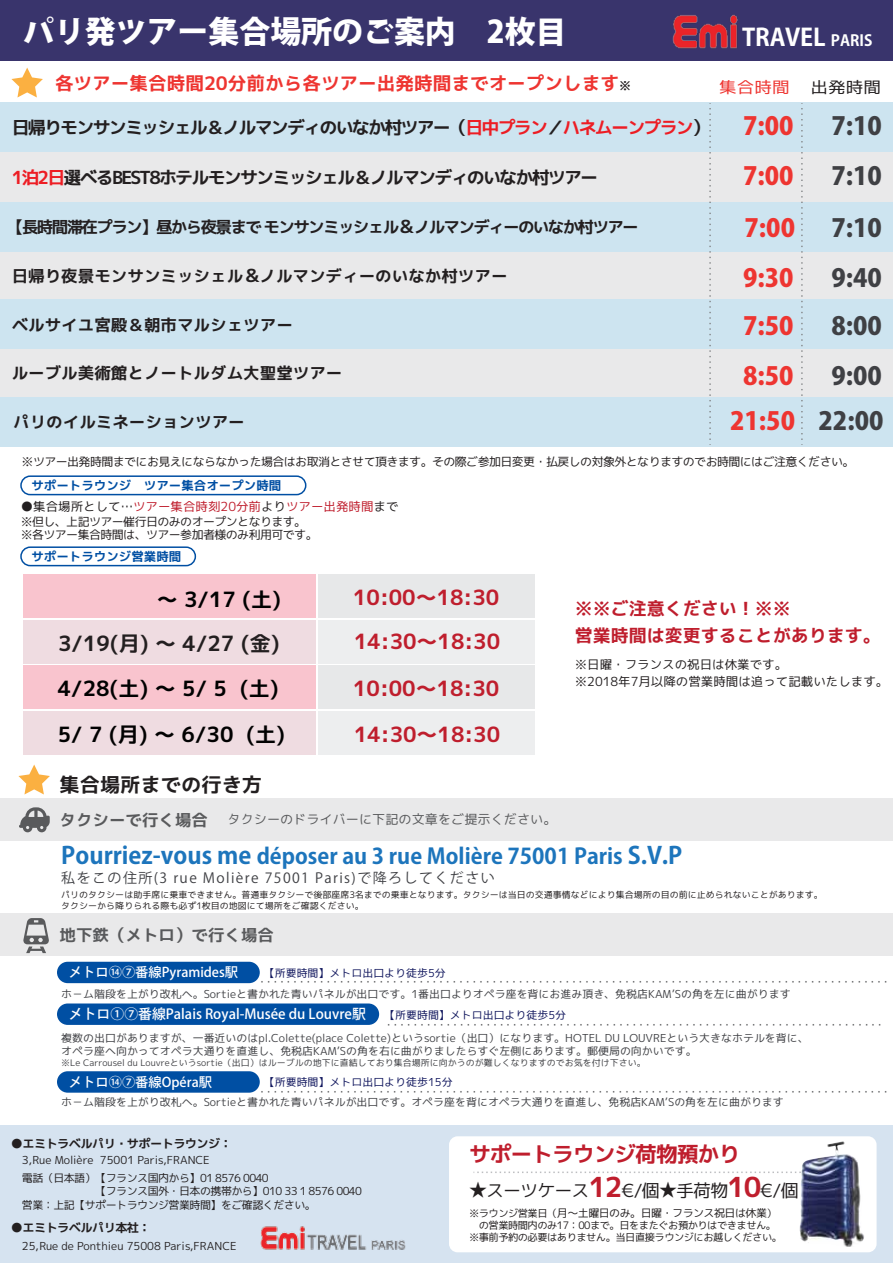
<style>
.page{position:relative;width:893px;height:1263px;background:#fff}
.page>*{position:absolute;margin:0;border:0;box-sizing:border-box;transform-origin:0 0}
.t1{font:800 30.9px "Koz Go Pro";color:#fff}
.t2{font:800 24.75px/44.7px "Koz Go Pro";color:#3f4044;text-align:center}
.t3{font:800 24.75px/44.7px "Koz Go Pro";color:#ee3531;text-align:center}
.t4{font:700 23.85px "Koz Go Pro";color:#fff}
.t5{font:21.9px "Mig Mix 2 P Bold";letter-spacing:-.05em;color:#bf1e2d}
.t6{font:700 21.6px "Koz Go Pro";color:#1d75bc}
.t7{font:21px "Mig Mix 2 P Bold";color:#bf1e2d}
.t8{font:21px/46.2px "Mig Mix 2 P Bold";color:#010101}
.t9{font:21px "Mig Mix 2 P Bold";color:#231f20}
.t10{font:20.25px "Mig Mix 2 P Bold";color:#231f20}
.t11{font:18.6px "Mig Mix 2 P Bold";color:#ee3531}
.t12{font:18px "Mig Mix 2 P Bold";letter-spacing:-.1em;color:#231f20}
.t13{font:18px/27px "Mig Mix 2 P Bold";color:#bf1e2d}
.t14{font:18px "Mig Mix 2 P Regular";letter-spacing:-.05em;color:#231f20}
.t15{font:16.5px "Mig Mix 2 P Bold";color:#231f20}
.t16{font:16.5px "Mig Mix 2 P Bold";letter-spacing:-.1em;color:#231f20}
.t17{font:16.5px "Mig Mix 2 P Bold";color:#595a5c}
.t18{font:16.05px "Mig Mix 2 P Regular";color:#ee3531;scale:1.1 1}
.t19{font:16.05px "Mig Mix 2 P Regular";color:#231f20;scale:1.1 1}
.t20{font:13.95px "Koz Go Pro";letter-spacing:.1em;color:#3f4044}
.t21{font:500 13.8px "Koz Go Pro";color:#fff}
.t22{font:500 13.2px "Koz Go Pro";color:#fff}
.t23{font:13.2px "Mig Mix 2 P Regular";color:#595a5c}
.t24{font:12.45px/16.5px "Mig Mix 2 P Regular";color:#231f20}
.t25{font:12.45px "Mig Mix 2 P Bold";color:#004fa3}
.t26{font:12.45px "Mig Mix 2 P Regular";color:#bf1e2d}
.t27{font:12.15px "Mig Mix 2 P Bold";letter-spacing:-.05em;color:#231f20}
.t28{font:12px "Mig Mix 2 P Regular";letter-spacing:-.05em;color:#231f20}
.t29{font:11.1px/13.2px "Mig Mix 2 P Regular";letter-spacing:-.05em;color:#231f20}
.t30{font:11.1px "Mig Mix 2 P Regular";color:#231f20}
.t31{font:10.95px/13.2px "Mig Mix 2 P Regular";color:#3f4044}
.t32{font:10.95px "Mig Mix 2 P Regular";color:#11175e}
.t33{font:10.35px/12.3px "Mig Mix 2 P Regular";letter-spacing:-.05em;color:#231f20}
.t34{font:9px "Mig Mix 2 P Bold";color:#595a5c;scale:.74 1}
.t35{font:9px/10.8px "Mig Mix 2 P Regular";color:#231f20}
.t36{font:9px "Mig Mix 2 P Regular";color:#3f4044}
.s1{font-size:15.3px}
.s2{font-size:12px;color:#231f20}
.s3{color:#ed1d24}
.s4{font-size:18px}
.s5{color:#231f20}
.s6{font-size:23.55px}
.s7{font-family:"Mig Mix 2 P Bold";font-size:27.6px;color:#bf1e2d}
.s8{font-size:10.35px}
</style>
<div class="page">
<div style="left:0;top:0;width:893px;height:60px;background:#39346c"></div>
<img style="left:672px;top:14px;width:66px;height:35px">
<div style="left:0;top:1125px;width:893px;height:138px;background:#d6e3f0"></div>
<img style="left:260px;top:1226px;width:146px;height:24px">
<div style="left:57px;top:962px;width:203px;height:21px;background:#004fa3;border-radius:11px"></div>
<div style="left:20px;top:475px;width:286px;height:20px;border:2px solid #004fa3;border-radius:9px"></div>
<div style="left:57px;top:1071px;width:203px;height:22px;background:#004fa3;border-radius:11px"></div>
<div style="left:57px;top:1003px;width:322px;height:22px;background:#004fa3;border-radius:11px"></div>
<div style="left:20px;top:546px;width:176px;height:20px;border:2px solid #004fa3;border-radius:9px"></div>
<div style="left:449px;top:1136px;width:428px;height:116px;background:#fff;border-radius:9px"></div>
<img style="left:800px;top:1141px;width:64px;height:106px">
<svg style="left:473px;top:1171px;width:332px;height:2px"></svg>
<svg style="left:18px;top:764px;width:32px;height:30px"></svg>
<svg style="left:11px;top:68px;width:32px;height:29px"></svg>
<div style="left:0;top:124px;width:893px;height:314px;background:#e9e9ea"></div>
<div style="left:0;top:798px;width:893px;height:42px;background:#e9e9ea"></div>
<div style="left:0;top:914px;width:893px;height:42px;background:#e9e9ea"></div>
<div style="left:0;top:102px;width:893px;height:50px;background:#cde4f0"></div>
<div style="left:0;top:202px;width:893px;height:50px;background:#cde4f0"></div>
<div style="left:0;top:300px;width:893px;height:49px;background:#cde4f0"></div>
<div style="left:0;top:397px;width:893px;height:50px;background:#cde4f0"></div>
<svg style="left:709px;top:103px;width:2px;height:342px"></svg>
<svg style="left:801px;top:103px;width:2px;height:342px"></svg>
<svg style="left:19px;top:807px;width:31px;height:25px"></svg>
<svg style="left:23px;top:918px;width:26px;height:35px"></svg>
<div style="left:318px;top:574px;width:217px;height:43px;background:#e7e8e9"></div>
<div style="left:23px;top:574px;width:293px;height:43px;background:#f9c4ce"></div>
<div style="left:318px;top:620px;width:217px;height:44px;background:#edeeef"></div>
<div style="left:23px;top:620px;width:293px;height:44px;background:#efdce1"></div>
<div style="left:318px;top:666px;width:217px;height:43px;background:#e7e8e9"></div>
<div style="left:23px;top:666px;width:293px;height:43px;background:#f9c4ce"></div>
<div style="left:318px;top:712px;width:217px;height:43px;background:#edeeef"></div>
<div style="left:23px;top:712px;width:293px;height:43px;background:#efdce1"></div>
<h1 class="t1" style="left:23px;top:12px;width:545px">パリ発ツアー集合場所のご案内　2枚目</h1>
<h3 class="t4" style="left:742px;top:22px;width:132px">TRAVEL <span class="s1">PARIS</span></h3>
<h3 class="t11" style="left:55px;top:70px;width:578px">各ツアー集合時間20分前から各ツアー出発時間までオープンします<span class="s2">※</span></h3>
<h3 class="t12" style="left:12px;top:114px;width:700px">日帰りモンサンミッシェル＆ノルマンディのいなか村ツアー（<span class="s3">日中プラン</span>／<span class="s3">ハネムーンプラン</span>）</h3>
<h3 class="t18" style="left:719px;top:75px;width:66px">集合時間</h3>
<h3 class="t19" style="left:811px;top:75px;width:66px">出発時間</h3>
<h2 class="t3" style="left:743px;top:105px;width:52px">7:00</h2>
<h2 class="t2" style="left:831px;top:105px;width:52px">7:10</h2>
<h3 class="t12" style="left:12px;top:165px;width:588px"><span class="s3">1泊2日</span>選べるBEST8ホテルモンサンミッシェル＆ノルマンディのいなか村ツアー</h3>
<h2 class="t3" style="left:743px;top:155px;width:52px">7:00</h2>
<h2 class="t2" style="left:831px;top:155px;width:52px">7:10</h2>
<h3 class="t16" style="left:7px;top:215px;width:633px">【長時間滞在プラン】昼から夜景まで モンサンミッシェル<span class="s4">＆</span>ノルマンディーのいなか村ツアー</h3>
<h2 class="t3" style="left:745px;top:207px;width:52px">7:00</h2>
<h2 class="t2" style="left:831px;top:207px;width:52px">7:10</h2>
<h3 class="t15" style="left:12px;top:264px;width:497px">日帰り夜景モンサンミッシェル<span class="s4">＆</span>ノルマンディーのいなか村ツアー</h3>
<h2 class="t3" style="left:743px;top:258px;width:52px">9:30</h2>
<h2 class="t2" style="left:831px;top:258px;width:52px">9:40</h2>
<h3 class="t15" style="left:12px;top:313px;width:283px">ベルサイユ宮殿＆朝市マルシェツアー</h3>
<h3 class="t15" style="left:12px;top:361px;width:332px">ルーブル美術館とノートルダム大聖堂ツアー</h3>
<h3 class="t15" style="left:13px;top:410px;width:233px">パリのイルミネーションツアー</h3>
<h2 class="t3" style="left:743px;top:306px;width:52px">7:50</h2>
<h2 class="t2" style="left:831px;top:306px;width:52px">8:00</h2>
<h2 class="t3" style="left:730px;top:355px;width:66px">8:50<br>21:50</h2>
<h2 class="t2" style="left:819px;top:355px;width:66px">9:00<br>22:00</h2>
<p class="t28" style="left:22px;top:453px;width:834px">※ツアー出発時間までにお見えにならなかった場合はお取消とさせて頂きます。その際ご参加日変更・払戻しの対象外となりますのでお時間にはご注意ください。</p>
<p class="t25" style="left:31px;top:477px;width:251px">サポートラウンジ　ツアー集合オープン時間</p>
<p class="t26" style="left:21px;top:498px;width:379px"><span class="s5">●集合場所として…</span>ツアー集合時刻20分前<span class="s5">より</span>ツアー出発時間<span class="s5">まで</span></p>
<p class="t28" style="left:21px;top:513px;width:287px">※但し、上記ツアー催行日のみのオープンとなります。</p>
<p class="t28" style="left:21px;top:526px;width:299px">※各ツアー集合時間は、ツアー参加者様のみ利用可です。</p>
<p class="t25" style="left:31px;top:548px;width:151px">サポートラウンジ営業時間</p>
<h3 class="t8" style="left:157px;top:577px;width:126px">～ 3/17 (土)</h3>
<h3 class="t9" style="left:58px;top:628px;width:223px">3/19(月) ～ 4/27 (金)</h3>
<h3 class="t7" style="left:353px;top:583px;width:148px">10:00～18:30</h3>
<h3 class="t7" style="left:354px;top:627px;width:148px">14:30～18:30</h3>
<h3 class="t8" style="left:58px;top:665px;width:229px">4/28(土) ～ 5/ 5 (土)<br>5/ 7 (月) ～ 6/30 (土)</h3>
<h3 class="t7" style="left:353px;top:674px;width:148px">10:00～18:30</h3>
<h3 class="t7" style="left:354px;top:719px;width:148px">14:30～18:30</h3>
<h3 class="t10" style="left:60px;top:770px;width:204px">集合場所までの行き方</h3>
<h3 class="t17" style="left:60px;top:808px;width:150px">タクシーで行く場合</h3>
<p class="t23" style="left:228px;top:810px;width:330px">タクシーのドライバーに下記の文章をご提示ください。</p>
<h3 class="t13" style="left:575px;top:595px;width:307px">※※ご注意ください！※※<br>営業時間は変更することがあります。</h3>
<p class="t24" style="left:575px;top:657px;width:315px">※日曜・フランスの祝日は休業です。<br>※2018年7月以降の営業時間は追って記載いたします。</p>
<h3 class="t6" style="left:61px;top:842px;width:622px"><span class="s6">Pourriez-vous me</span> déposer au 3 rue Molière 75001 Paris <span class="s6">S.V.P</span></h3>
<p class="t35" style="left:61px;top:889px;width:763px">パリのタクシーは助手席に乗車できません。普通車タクシーで後部座席3名までの乗車となります。タクシーは当日の交通事情などにより集合場所の目の前に止められないことがあります。タクシーから降りられる際も必ず1枚目の地図にて場所をご確認ください。</p>
<p class="t20" style="left:61px;top:869px;width:435px">私をこの住所(3 rue Molière 75001 Paris)で降ろしてください</p>
<h3 class="t17" style="left:60px;top:923px;width:216px">地下鉄（メトロ）で行く場合</h3>
<p class="t22" style="left:69px;top:964px;width:171px">メトロ⑭⑦番線Pyramides駅</p>
<p class="t32" style="left:264px;top:965px;width:183px">【所要時間】メトロ出口より徒歩5分</p>
<p class="t34" style="left:259px;top:975px;width:853px">・・・・・・・・・・・・・・・・・・・・・・・・・・・・・・・・・・・・・・・・・・・・・・・・・・・・・・・・・・・・・・・・・・・・・・・・・・・・・・・・・・・・・・・・・・・・・・・</p>
<p class="t31" style="left:61px;top:988px;width:731px">ホ－ム階段を上がり改札へ。Sortieと書かれた青いパネルが出口です。1番出口よりオペラ座を背にお進み頂き、免税店KAM’Sの角を左に曲がります</p>
<p class="t31" style="left:61px;top:1031px;width:749px">複数の出口がありますが、一番近いのはpl.Colette(place Colette)というsortie（出口）になります。HOTEL DU LOUVREという大きなホテルを背に、オペラ座へ向かってオペラ大通りを直進し、免税店KAM’Sの角を右に曲がりましたらすぐ左側にあります。郵便局の向かいです。</p>
<p class="t36" style="left:61px;top:1056px;width:586px">※Le Carrousel du Louvreというsortie（出口）はルーブルの地下に直結しており集合場所に向かうのが難しくなりますのでお気を付け下さい。</p>
<p class="t21" style="left:69px;top:1005px;width:298px">メトロ①⑦番線Palais Royal-Musée du Louvre駅</p>
<p class="t32" style="left:384px;top:1007px;width:183px">【所要時間】メトロ出口より徒歩5分</p>
<p class="t34" style="left:386px;top:1018px;width:674px">・・・・・・・・・・・・・・・・・・・・・・・・・・・・・・・・・・・・・・・・・・・・・・・・・・・・・・・・・・・・・・・・・・・・・・・・・・・</p>
<p class="t22" style="left:69px;top:1074px;width:145px">メトロ⑭⑦番線Opéra駅</p>
<p class="t32" style="left:264px;top:1074px;width:190px">【所要時間】メトロ出口より徒歩15分</p>
<p class="t34" style="left:259px;top:1085px;width:853px">・・・・・・・・・・・・・・・・・・・・・・・・・・・・・・・・・・・・・・・・・・・・・・・・・・・・・・・・・・・・・・・・・・・・・・・・・・・・・・・・・・・・・・・・・・・・・・・</p>
<p class="t31" style="left:61px;top:1096px;width:724px">ホ－ム階段を上がり改札へ。Sortieと書かれた青いパネルが出口です。オペラ座を背にオペラ大通りを直進し、免税店KAM’Sの角を左に曲がります</p>
<p class="t27" style="left:11px;top:1134px;width:223px">●エミトラベルパリ・サポートラウンジ：</p>
<p class="t29" style="left:22px;top:1171px;width:342px">電話（日本語）【フランス国内から】01 8576 0040<br>　　　　　　　【フランス国外・日本の携帯から】010 33 1 8576 0040</p>
<p class="t29" style="left:22px;top:1199px;width:295px">営業：上記【サポートラウンジ営業時間】をご確認ください。</p>
<p class="t30" style="left:22px;top:1238px;width:216px">25,Rue de Ponthieu 75008 Paris,FRANCE</p>
<p class="t30" style="left:22px;top:1152px;width:189px">3,Rue Molière 75001 Paris,FRANCE</p>
<p class="t27" style="left:11px;top:1219px;width:141px">●エミトラベルパリ本社：</p>
<h3 class="t5" style="left:469px;top:1139px;width:273px">サポートラウンジ荷物預かり</h3>
<h3 class="t14" style="left:469px;top:1178px;width:331px">★スーツケース<span class="s7">12</span>€/個★手荷物<span class="s7">10</span>€/個</h3>
<p class="t29" style="left:469px;top:1206px;width:309px"><span class="s8">※ラウンジ営業日（</span>月～土曜日のみ。日曜・フランス祝日は休業<span class="s8">）</span></p>
<p class="t33" style="left:469px;top:1219px;width:315px">　の営業時間内のみ17：00まで。日をまたぐお預かりはできません。※事前予約の必要はありません。当日直接ラウンジにお越しください。</p>
</div>
